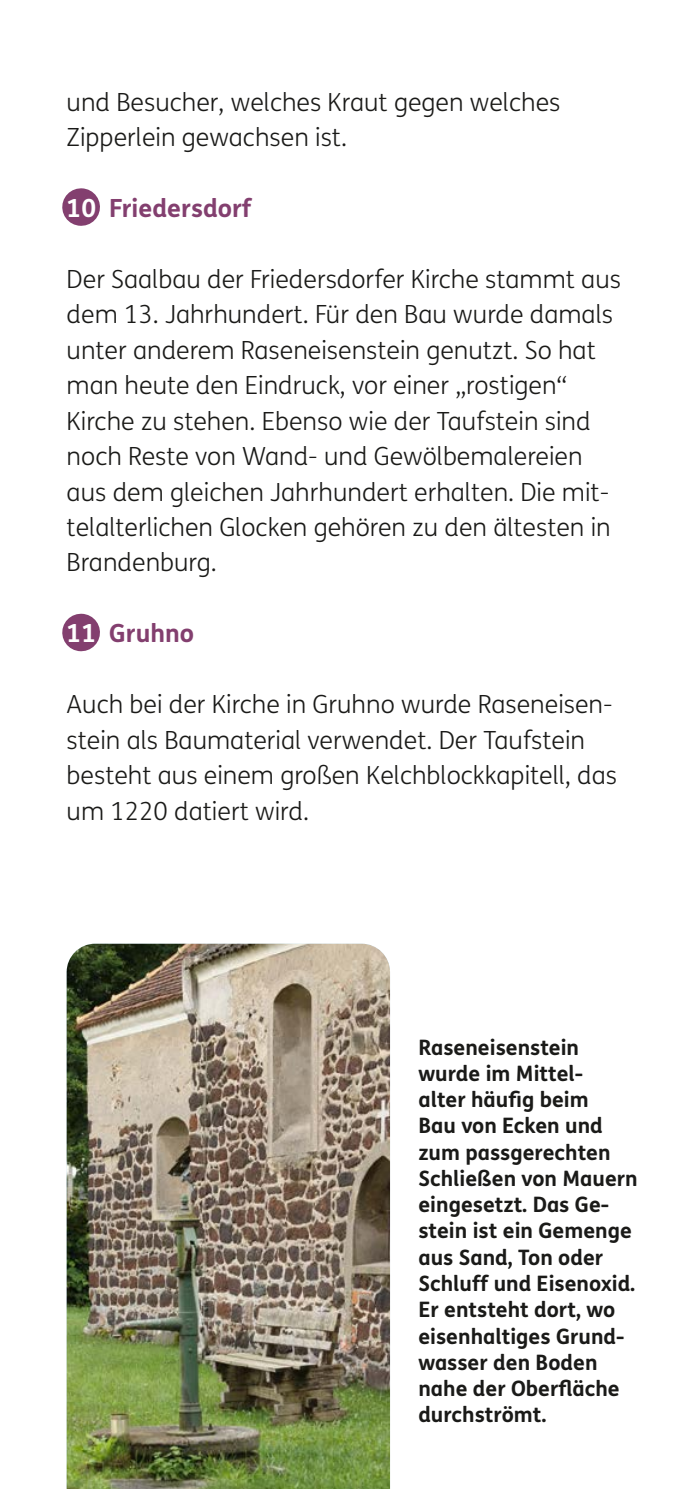
<style>
.page{position:relative;width:695px;height:1489px;background:#fff}
.page>*{position:absolute;margin:0;border:0;box-sizing:border-box;transform-origin:0 0}
.Absatz_p_Grundtext-Abstand-A4_DL{font:300 25px/35.5px "FS Me";color:#1a1a18}
.Ueberschrift_H_H1_Sonderfälle_H1_klein_A{font:700 25px "FS Me";color:#833f6f}
.t1{font:700 21.25px/26.2px "FS Me";color:#1a1a18}
.s1{color:#fff}
</style>
<div class="page">
<img style="left:67px;top:943px;width:323px;height:545px">
<svg style="left:81px;top:613px;width:19px;height:38px"></svg>
<svg style="left:81px;top:188px;width:19px;height:38px"></svg>
<p class="Absatz_p_Grundtext-Abstand-A4_DL" style="left:67px;top:83px;width:495px">und Besucher, welches Kraut gegen welches<br>Zipperlein gewachsen ist.</p>
<h1 class="Ueberschrift_H_H1_Sonderfälle_H1_klein_A" style="left:67px;top:189px;width:186px"><span class="s1">10</span> Friedersdorf</h1>
<p class="Absatz_p_Grundtext-Abstand-A4_DL" style="left:67px;top:261px;width:555px">Der Saalbau der Friedersdorfer Kirche stammt aus dem 13. Jahrhundert. Für den Bau wurde damals unter anderem Raseneisenstein genutzt. So hat man heute den Eindruck, vor einer „rostigen“ Kirche zu stehen. Ebenso wie der Taufstein sind noch Reste von Wand- und Gewölbemalereien aus dem gleichen Jahrhundert erhalten. Die mit&shy;telalterlichen Glocken gehören zu den ältesten in Brandenburg.</p>
<h1 class="Ueberschrift_H_H1_Sonderfälle_H1_klein_A" style="left:67px;top:614px;width:129px"><span class="s1">11</span> Gruhno</h1>
<p class="Absatz_p_Grundtext-Abstand-A4_DL" style="left:67px;top:686px;width:552px">Auch bei der Kirche in Gruhno wurde Raseneisen&shy;stein als Baumaterial verwendet. Der Taufstein besteht aus einem großen Kelchblockkapitell, das um 1220 datiert wird.</p>
<p class="t1" style="left:418px;top:1032px;width:221px">Raseneisenstein wurde im Mittel-<br>alter häufig beim<br>Bau von Ecken und zum passgerechten<br>Schließen von Mauern eingesetzt. Das Ge&shy;stein ist ein Gemenge aus Sand, Ton oder<br>Schluff und Eisenoxid.<br>Er entsteht dort, wo eisenhaltiges Grund&shy;wasser den Boden nahe der Oberfläche durchströmt.</p>
</div>
